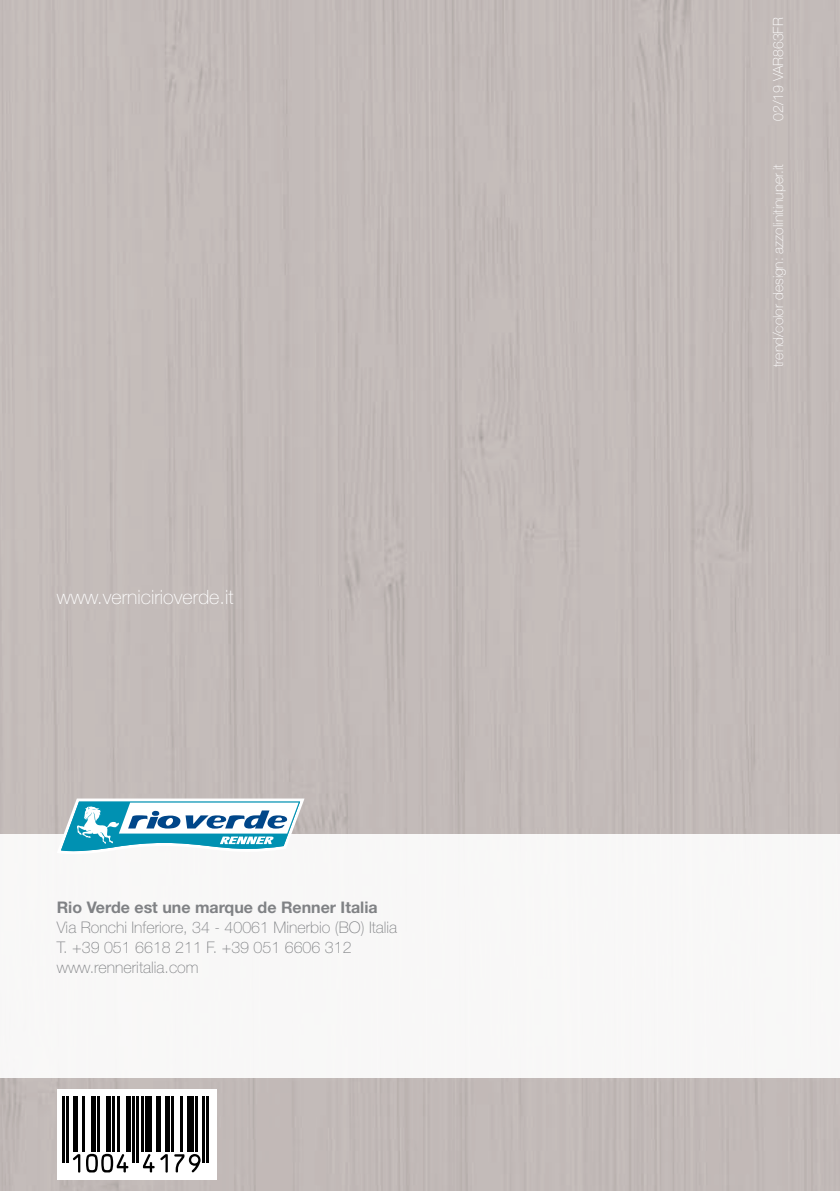
<style>
.page{position:relative;width:840px;height:1191px;background:#fff}
.page>*{position:absolute;margin:0;border:0;box-sizing:border-box;transform-origin:0 0}
.t1{font:100 19.8px "Helvetica Neue LT Std";color:#fff}
.t2{font:100 16px/20px "Helvetica Neue LT Std";color:#808285}
.t3{font:700 16px "Helvetica Neue LT Std";color:#808285}
.t4{font:100 14px "Helvetica Neue LT Std";color:#fff}
</style>
<div class="page">
<div style="left:0;top:0;width:839px;height:1191px;background:#c5bbb8"></div>
<div style="left:0;top:833px;width:839px;height:244px;background:#f8f7f7"></div>
<svg style="left:52px;top:793px;width:257px;height:59px"></svg>
<div style="left:57px;top:1089px;width:159px;height:90px;background:#fff"></div>
<hr style="left:62px;top:1096px;width:3px;height:66px;background:#000">
<hr style="left:67px;top:1096px;width:2px;height:66px;background:#000">
<svg style="left:73px;top:1154px;width:7px;height:18px"></svg>
<div style="left:73px;top:1096px;width:5px;height:55px;background:#000"></div>
<hr style="left:82px;top:1096px;width:2px;height:55px;background:#000">
<hr style="left:91px;top:1096px;width:4px;height:55px;background:#000">
<hr style="left:97px;top:1096px;width:2px;height:55px;background:#000">
<hr style="left:106px;top:1096px;width:4px;height:55px;background:#000">
<hr style="left:113px;top:1096px;width:2px;height:55px;background:#000">
<svg style="left:86px;top:1153px;width:42px;height:19px"></svg>
<hr style="left:117px;top:1096px;width:2px;height:55px;background:#000">
<hr style="left:126px;top:1096px;width:4px;height:55px;background:#000">
<hr style="left:132px;top:1096px;width:2px;height:66px;background:#000">
<hr style="left:137px;top:1096px;width:2px;height:66px;background:#000">
<svg style="left:143px;top:1154px;width:11px;height:18px"></svg>
<hr style="left:141px;top:1096px;width:2px;height:55px;background:#000">
<div style="left:145px;top:1096px;width:7px;height:55px;background:#000"></div>
<svg style="left:160px;top:1154px;width:8px;height:18px"></svg>
<div style="left:156px;top:1096px;width:5px;height:55px;background:#000"></div>
<div style="left:165px;top:1096px;width:5px;height:55px;background:#000"></div>
<hr style="left:172px;top:1096px;width:2px;height:55px;background:#000">
<hr style="left:180px;top:1096px;width:2px;height:55px;background:#000">
<svg style="left:174px;top:1154px;width:26px;height:18px"></svg>
<div style="left:187px;top:1096px;width:6px;height:55px;background:#000"></div>
<hr style="left:196px;top:1096px;width:2px;height:55px;background:#000">
<hr style="left:202px;top:1096px;width:2px;height:66px;background:#000">
<hr style="left:207px;top:1096px;width:2px;height:66px;background:#000">
<p class="t1" style="left:57px;top:585px;width:178px">www.vernicirioverde.it</p>
<p class="t3" style="left:57px;top:897px;width:322px">Rio Verde est une marque de Renner Italia</p>
<p class="t2" style="left:57px;top:917px;width:342px">Via Ronchi Inferiore, 34 - 40061 Minerbio (BO) Italia<br>T. +39 051 6618 211 F. +39 051 6606 312 www.renneritalia.com</p>
<p class="t4" style="left:769px;top:121px;width:105px;rotate:-90deg">02/19 VAR863FR</p>
<p class="t4" style="left:769px;top:367px;width:204px;rotate:-90deg">trend/color design: azzolinitinuper.it</p>
</div>
